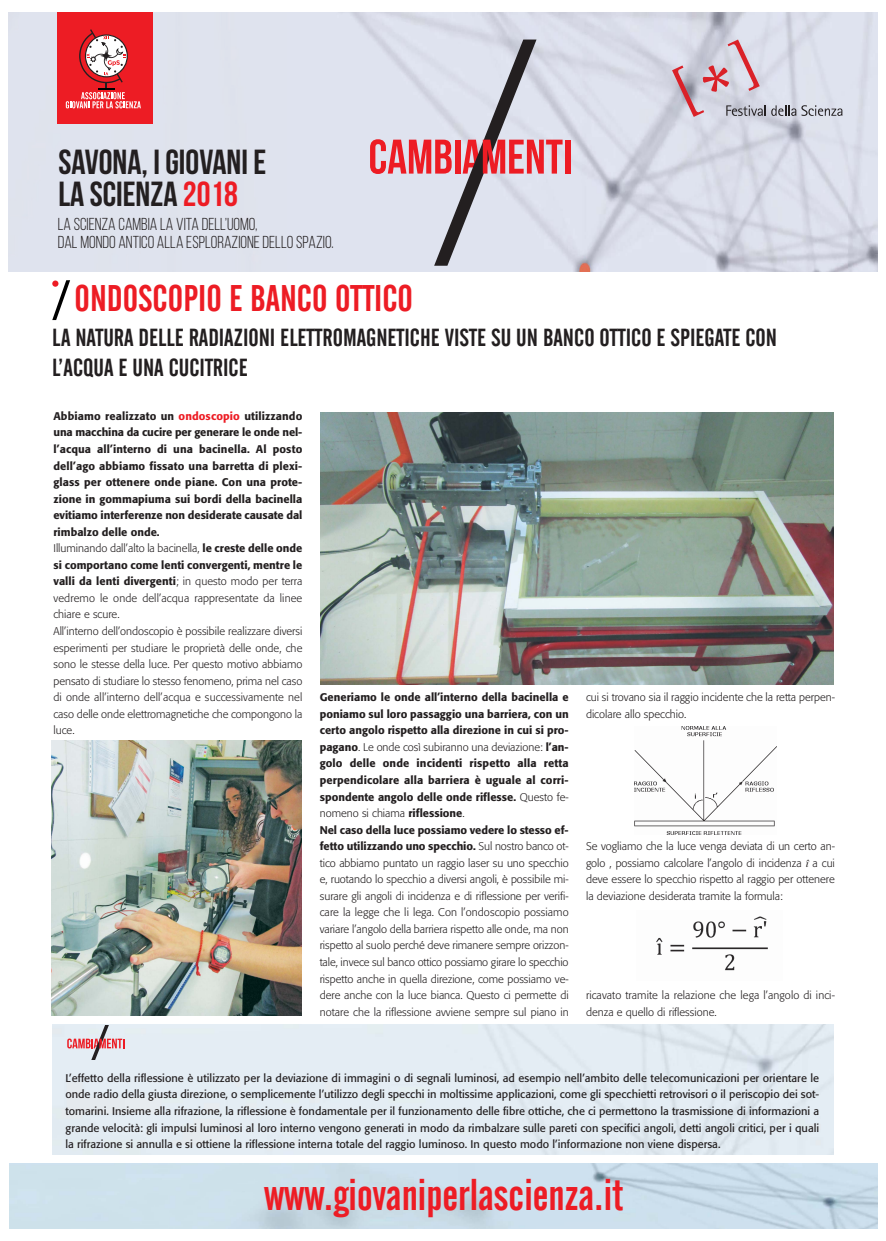
<style>
.page{position:relative;width:886px;height:1241px;background:#fff}
.page>*{position:absolute;margin:0;border:0;box-sizing:border-box;transform-origin:0 0}
.t1{font:44.12px "Alternate Gothic No 2 BT";color:#ed1c24}
.t2{font:36.75px "Alternate Gothic No 2 BT";color:#ed1c24}
.t3{font:34.81px/32.2px "Bebas Neue";color:#231f20}
.t4{font:24.5px/29.4px "Alternate Gothic No 2 BT";color:#231f20}
.t5{font:17.25px/18.1px "Bebas Neue";color:#231f20}
.t6{font:300 11px/16.6px "Formata";color:#231f20}
.t7{font:11px/16.6px "Formata";color:#231f20;text-align:justify}
.s1{color:#ed1c24}
.s2{font-weight:500}
.s3{font-weight:500;color:#ed1c24}
.s4{font-family:"Times";font-weight:400;font-style:italic}
</style>
<div class="page">
<img style="left:51px;top:740px;width:250px;height:275px">
<img style="left:634px;top:726px;width:143px;height:107px">
<img style="left:320px;top:412px;width:514px;height:272px">
<img style="left:656px;top:916px;width:112px;height:55px">
<img style="left:10px;top:1163px;width:867px;height:65px">
<div style="left:52px;top:1024px;width:782px;height:130px;background:#e4edf4"></div>
<svg style="left:52px;top:280px;width:18px;height:40px"></svg>
<div style="left:52px;top:280px;width:6px;height:7px;background:#ed1c24;border-radius:50%"></div>
<svg style="left:67px;top:1024px;width:57px;height:35px"></svg>
<img style="left:9px;top:12px;width:868px;height:259px">
<div style="left:58px;top:12px;width:95px;height:111px;background:#ed1c24"></div>
<svg style="left:66px;top:29px;width:75px;height:79px"></svg>
<svg style="left:370px;top:40px;width:192px;height:226px"></svg>
<div style="left:565px;top:140px;width:5px;height:33px;background:#ed1c24"></div>
<svg style="left:672px;top:40px;width:170px;height:77px"></svg>
<h3 class="t3" style="left:58px;top:145px;width:209px">SAVONA, I GIOVANI E<br>LA SCIENZA <span class="s1">2018</span></h3>
<h3 class="t5" style="left:58px;top:215px;width:277px">LA SCIENZA CAMBIA LA VITA DELL’UOMO,<br>DAL MONDO ANTICO ALLA ESPLORAZIONE DELLO SPAZIO.</h3>
<h2 class="t2" style="left:75px;top:277px;width:340px">ONDOSCOPIO E BANCO OTTICO</h2>
<h3 class="t4" style="left:52px;top:323px;width:726px">LA NATURA DELLE RADIAZIONI ELETTROMAGNETICHE VISTE SU UN BANCO OTTICO E SPIEGATE CON<br>L’ACQUA E UNA CUCITRICE</h3>
<p class="t6" style="left:53px;top:408px;width:250px"><span class="s2">Abbiamo realizzato un</span> <span class="s3">ondoscopio</span> <span class="s2">utilizzando una macchina da cucire per generare le onde nel&shy;l’acqua all’interno di una bacinella. Al posto dell’ago abbiamo fissato una barretta di plexi&shy;glass per ottenere onde piane. Con una prote&shy;zione in gommapiuma sui bordi della bacinella evitiamo interferenze non desiderate causate dal rimbalzo delle onde.<br></span>Illuminando dall’alto la bacinella, <span class="s2">le creste delle onde si comportano come lenti convergenti, mentre le valli da lenti divergenti</span>; in questo modo per terra vedremo le onde dell’acqua rappresentate da linee chiare e scure.<br>All’interno dell’ondoscopio è possibile realizzare diversi esperimenti per studiare le proprietà delle onde, che sono le stesse della luce. Per questo motivo abbiamo pensato di studiare lo stesso fenomeno, prima nel caso di onde all’interno dell’acqua e successivamente nel caso delle onde elettromagnetiche che compongono la luce.</p>
<p class="t6" style="left:320px;top:689px;width:250px"><span class="s2">Generiamo le onde all’interno della bacinella e poniamo sul loro passaggio una barriera, con un certo angolo rispetto alla direzione in cui si pro&shy;pagano</span>. Le onde così subiranno una deviazione: <span class="s2">l’an&shy;golo delle onde incidenti rispetto alla retta perpendicolare alla barriera è uguale al corri&shy;spondente angolo delle onde riflesse.</span> Questo fe&shy;nomeno si chiama <span class="s2">riflessione</span>.<br><span class="s2">Nel caso della luce possiamo vedere lo stesso ef&shy;fetto utilizzando uno specchio.</span> Sul nostro banco ot&shy;tico abbiamo puntato un raggio laser su uno specchio e, ruotando lo specchio a diversi angoli, è possibile mi&shy;surare gli angoli di incidenza e di riflessione per verifi&shy;care la legge che li lega. Con l’ondoscopio possiamo variare l’angolo della barriera rispetto alle onde, ma non rispetto al suolo perché deve rimanere sempre orizzon&shy;tale, invece sul banco ottico possiamo girare lo specchio rispetto anche in quella direzione, come possiamo ve&shy;dere anche con la luce bianca. Questo ci permette di notare che la riflessione avviene sempre sul piano in</p>
<p class="t6" style="left:586px;top:689px;width:250px">cui si trovano sia il raggio incidente che la retta perpen&shy;dicolare allo specchio.</p>
<p class="t6" style="left:586px;top:838px;width:250px;text-align:justify">Se vogliamo che la luce venga deviata di un certo an&shy;golo , possiamo calcolare l’angolo di incidenza <span class="s4">î</span> a cui deve essere lo specchio rispetto al raggio per ottenere la deviazione desiderata tramite la formula:</p>
<p class="t6" style="left:586px;top:986px;width:250px">ricavato tramite la relazione che lega l’angolo di inci&shy;denza e quello di riflessione.</p>
<p class="t7" style="left:65px;top:1069px;width:755px">L’effetto della riflessione è utilizzato per la deviazione di immagini o di segnali luminosi, ad esempio nell’ambito delle telecomunicazioni per orientare le onde radio della giusta direzione, o semplicemente l’utilizzo degli specchi in moltissime applicazioni, come gli specchietti retrovisori o il periscopio dei sot&shy;tomarini. Insieme alla rifrazione, la riflessione è fondamentale per il funzionamento delle fibre ottiche, che ci permettono la trasmissione di informazioni a grande velocità: gli impulsi luminosi al loro interno vengono generati in modo da rimbalzare sulle pareti con specifici angoli, detti angoli critici, per i quali la rifrazione si annulla e si ottiene la riflessione interna totale del raggio luminoso. In questo modo l’informazione non viene dispersa.</p>
<h1 class="t1" style="left:264px;top:1170px;width:361px">www.giovaniperlascienza.it</h1>
</div>
